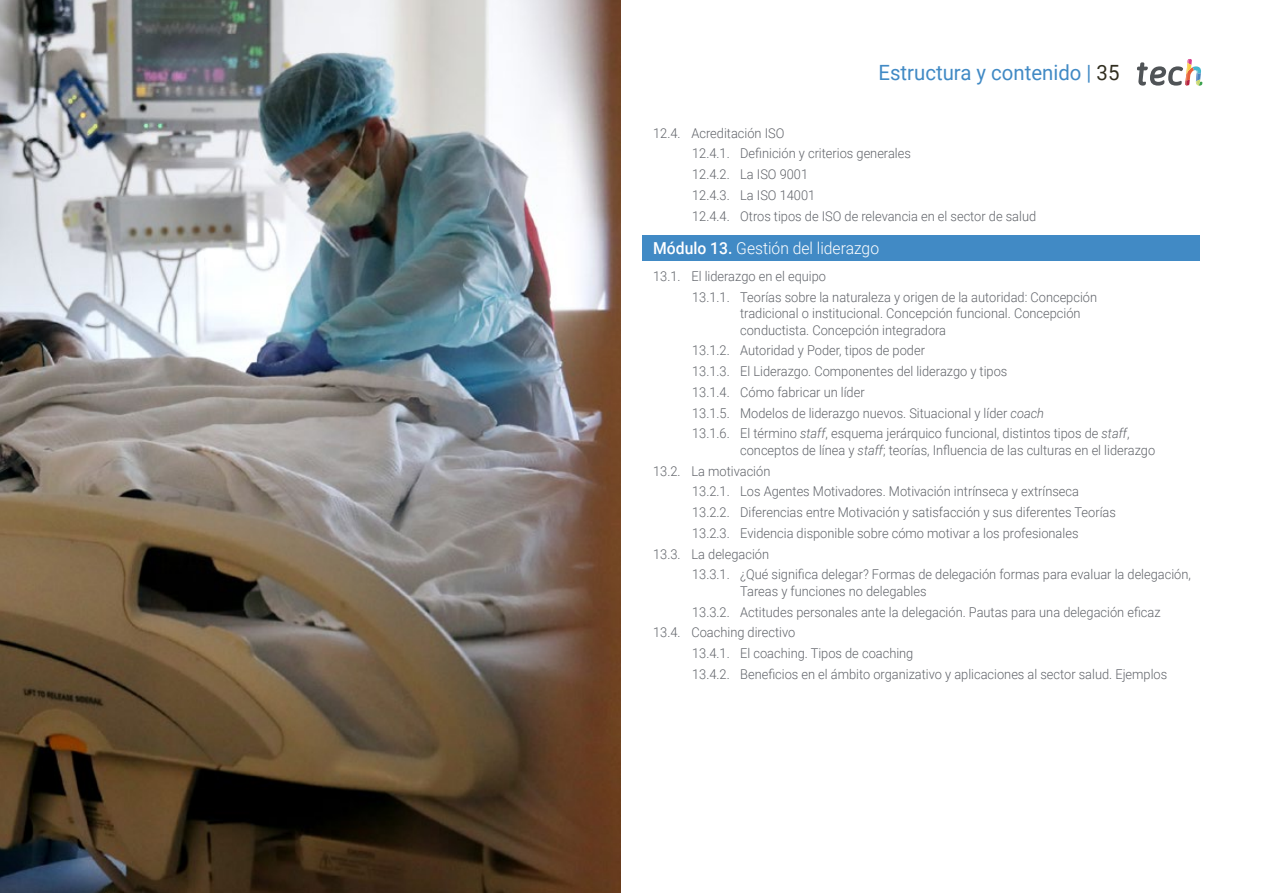
<style>
.page{position:relative;width:1263px;height:893px;background:#fff}
.page>*{position:absolute;margin:0;border:0;box-sizing:border-box;transform-origin:0 0}
.t1{font:21px "Roboto";color:#418ac5}
.t2{font:300 16.5px "Roboto";color:#fff;scale:.95 1}
.t3{font:300 13.5px/20.7px "Roboto";color:#61646a;scale:.95 1}
.s1{color:#312e20}
.s2{font-weight:500}
.s3{font-style:italic}
</style>
<div class="page">
<img style="left:0;top:0;width:621px;height:893px">
<div style="left:642px;top:235px;width:557px;height:25px;background:#418ac5"></div>
<svg style="left:1137px;top:59px;width:65px;height:27px"></svg>
<h1 class="t1" style="left:878px;top:57px;width:242px">Estructura y contenido | <span class="s1">35</span></h1>
<p class="t3" style="left:692px;top:122px;width:364px;text-indent:-39px">12.4. Acreditación ISO<br>12.4.1. Definición y criterios generales<br>12.4.2. La ISO 9001<br>12.4.3. La ISO 14001<br>12.4.4. Otros tipos de ISO de relevancia en el sector de salud</p>
<p class="t2" style="left:653px;top:236px;width:239px"><span class="s2">Módulo 13.</span> Gestión del liderazgo</p>
<p class="t3" style="left:692px;top:265px;width:428px;text-indent:-39px">13.1. El liderazgo en el equipo<br>13.1.1. Teorías sobre la naturaleza y origen de la autoridad: Concepción</p>
<p class="t3" style="left:740px;top:305px;width:360px;line-height:16.5px">tradicional o institucional. Concepción funcional. Concepción conductista. Concepción integradora</p>
<p class="t3" style="left:692px;top:340px;width:462px">13.1.2. Autoridad y Poder, tipos de poder<br>13.1.3. El Liderazgo. Componentes del liderazgo y tipos<br>13.1.4. Cómo fabricar un líder<br>13.1.5. Modelos de liderazgo nuevos. Situacional y líder <span class="s3">coach<br></span>13.1.6. El término <span class="s3">staff</span>, esquema jerárquico funcional, distintos tipos de <span class="s3">staff</span>,</p>
<p class="t3" style="left:740px;top:439px;width:438px">conceptos de línea y <span class="s3">staff</span>; teorías, Influencia de las culturas en el liderazgo</p>
<p class="t3" style="left:653px;top:460px;width:125px">13.2. La motivación</p>
<p class="t3" style="left:692px;top:481px;width:409px">13.2.1. Los Agentes Motivadores. Motivación intrínseca y extrínseca</p>
<p class="t3" style="left:692px;top:502px;width:447px">13.2.2. Diferencias entre Motivación y satisfacción y sus diferentes Teorías</p>
<p class="t3" style="left:692px;top:522px;width:408px">13.2.3. Evidencia disponible sobre cómo motivar a los profesionales</p>
<p class="t3" style="left:653px;top:543px;width:124px">13.3. La delegación</p>
<p class="t3" style="left:692px;top:564px;width:526px">13.3.1. ¿Qué significa delegar? Formas de delegación formas para evaluar la delegación,</p>
<p class="t3" style="left:740px;top:580px;width:198px">Tareas y funciones no delegables</p>
<p class="t3" style="left:692px;top:601px;width:495px">13.3.2. Actitudes personales ante la delegación. Pautas para una delegación eficaz</p>
<p class="t3" style="left:653px;top:622px;width:151px">13.4. Coaching directivo</p>
<p class="t3" style="left:692px;top:643px;width:234px">13.4.1. El coaching. Tipos de coaching</p>
<p class="t3" style="left:692px;top:663px;width:501px">13.4.2. Beneficios en el ámbito organizativo y aplicaciones al sector salud. Ejemplos</p>
</div>
